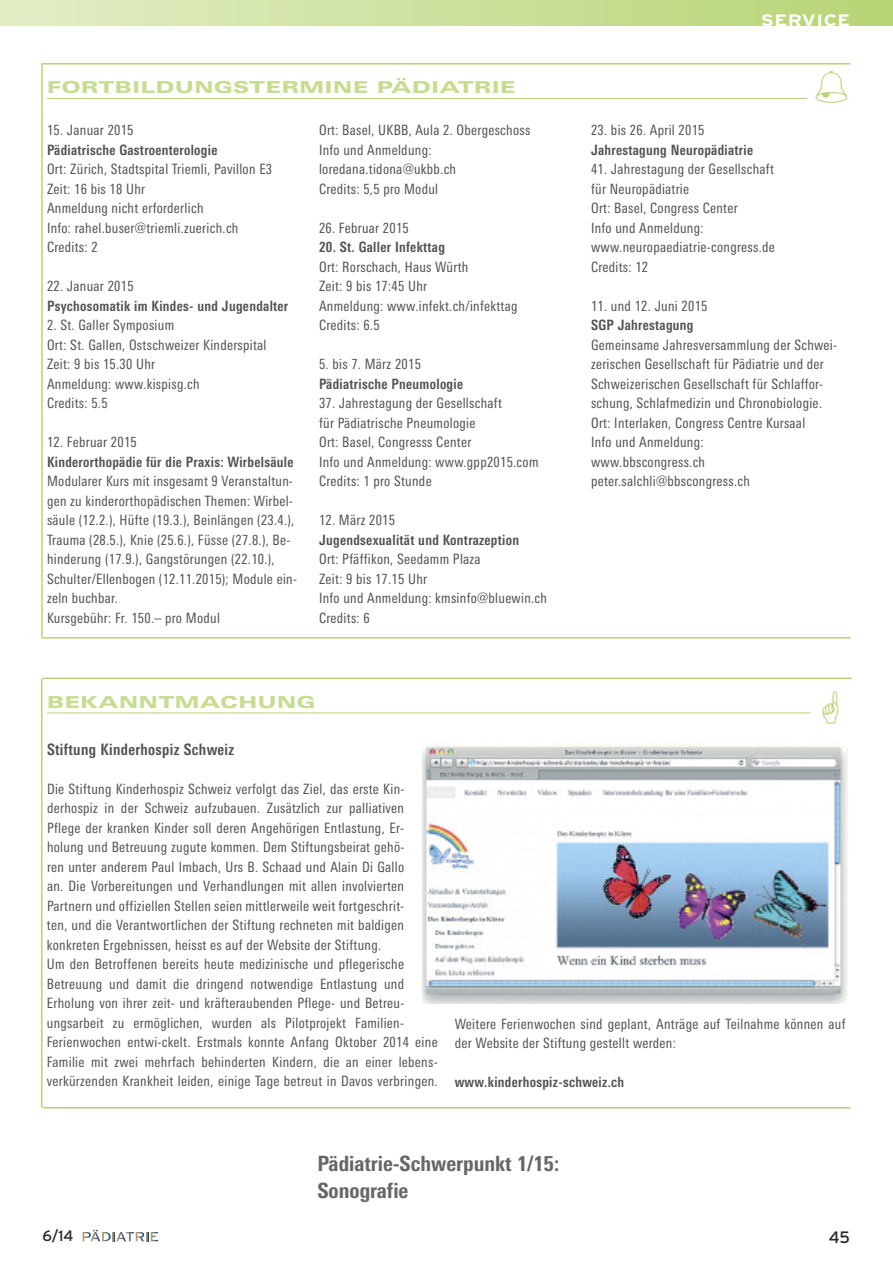
<style>
.page{position:relative;width:893px;height:1263px;background:#fff}
.page>*{position:absolute;margin:0;border:0;box-sizing:border-box;transform-origin:0 0}
.t1{font:800 condensed 21px/27px "Linotype Univers";color:#686768}
.t2{font:800 16.5px "Linotype Univers Extd";letter-spacing:.035em;color:#c6dc90;scale:1.2 1}
.t3{font:700 16.5px "Interstate";letter-spacing:.025em;color:#fff;scale:1.2 1}
.t4{font:16.5px "Interstate";color:#272627}
.t5{font:700 condensed 15.75px "Linotype Univers";letter-spacing:.025em;color:#525152}
.t6{font:15px "Interstate";color:#272627}
.t7{font:condensed 14.25px/19.5px "Linotype Univers";letter-spacing:.02em;color:#525152}
.t8{font:700 condensed 14.25px "Linotype Univers";letter-spacing:.025em;color:#525152}
</style>
<div class="page">
<div style="left:0;top:0;width:893px;height:26px;background:linear-gradient(to right,#e2edc7,#b8d475)"></div>
<svg style="left:83px;top:1230px;width:75px;height:11px"></svg>
<hr style="left:41px;top:63px;width:809px;height:2px;background:#b7d374">
<hr style="left:41px;top:64px;width:2px;height:574px;background:#b7d374">
<hr style="left:43px;top:637px;width:807px;height:1px;background:#b7d374">
<hr style="left:47px;top:98px;width:799px;height:1px;background:#b7d374">
<hr style="left:43px;top:678px;width:809px;height:1px;background:#b7d374">
<hr style="left:41px;top:679px;width:2px;height:428px;background:#b7d374">
<hr style="left:43px;top:1107px;width:807px;height:1px;background:#b7d374">
<hr style="left:47px;top:712px;width:799px;height:1px;background:#b7d374">
<div style="left:811px;top:690px;width:39px;height:42px;background:#fff"></div>
<div style="left:807px;top:69px;width:43px;height:45px;background:#fff"></div>
<img style="left:422px;top:741px;width:425px;height:263px">
<p class="t2" style="left:47px;top:82px;width:392px">FORTBILDUNGSTERMINE PÄDIATRIE</p>
<p class="t7" style="left:47px;top:122px;width:88px">15. Januar 2015</p>
<p class="t8" style="left:47px;top:145px;width:172px">Pädiatrische Gastroenterologie</p>
<p class="t7" style="left:47px;top:161px;width:227px">Ort: Zürich, Stadtspital Triemli, Pavillon E3<br>Zeit: 16 bis 18 Uhr<br>Anmeldung nicht erforderlich<br>Info: rahel.buser@triemli.zuerich.ch<br>Credits: 2</p>
<p class="t7" style="left:47px;top:278px;width:88px">22. Januar 2015</p>
<p class="t8" style="left:47px;top:301px;width:243px">Psychosomatik im Kindes- und Jugendalter</p>
<p class="t7" style="left:47px;top:317px;width:221px">2. St. Galler Symposium<br>Ort: St. Gallen, Ostschweizer Kinderspital<br>Zeit: 9 bis 15.30 Uhr<br>Anmeldung: www.kispisg.ch<br>Credits: 5.5</p>
<p class="t7" style="left:47px;top:434px;width:91px">12. Februar 2015</p>
<p class="t8" style="left:47px;top:457px;width:248px">Kinderorthopädie für die Praxis: Wirbelsäule</p>
<p class="t7" style="left:47px;top:473px;width:252px">Modularer Kurs mit insgesamt 9 Veranstaltun&shy;gen zu kinderorthopädischen Themen: Wirbel&shy;säule (12.2.), Hüfte (19.3.), Beinlängen (23.4.), Trauma (28.5.), Knie (25.6.), Füsse (27.8.), Be&shy;hinderung (17.9.), Gangstörungen (22.10.), Schulter/Ellenbogen (12.11.2015); Module ein&shy;zeln buchbar.<br>Kursgebühr: Fr. 150.– pro Modul</p>
<p class="t7" style="left:319px;top:122px;width:213px">Ort: Basel, UKBB, Aula 2. Obergeschoss<br>Info und Anmeldung: loredana.tidona@ukbb.ch<br>Credits: 5,5 pro Modul</p>
<p class="t7" style="left:319px;top:219px;width:91px">26. Februar 2015</p>
<p class="t8" style="left:319px;top:242px;width:127px">20. St. Galler Infekttag</p>
<p class="t7" style="left:319px;top:258px;width:200px">Ort: Rorschach, Haus Würth<br>Zeit: 9 bis 17:45 Uhr<br>Anmeldung: www.infekt.ch/infekttag<br>Credits: 6.5</p>
<p class="t7" style="left:319px;top:356px;width:103px">5. bis 7. März 2015</p>
<p class="t8" style="left:319px;top:379px;width:146px">Pädiatrische Pneumologie</p>
<p class="t7" style="left:319px;top:395px;width:221px">37. Jahrestagung der Gesellschaft<br>für Pädiatrische Pneumologie<br>Ort: Basel, Congresss Center<br>Info und Anmeldung: www.gpp2015.com<br>Credits: 1 pro Stunde</p>
<p class="t7" style="left:319px;top:512px;width:78px">12. März 2015</p>
<p class="t8" style="left:319px;top:535px;width:202px">Jugendsexualität und Kontrazeption</p>
<p class="t7" style="left:319px;top:551px;width:230px">Ort: Pfäffikon, Seedamm Plaza<br>Zeit: 9 bis 17.15 Uhr<br>Info und Anmeldung: kmsinfo@bluewin.ch<br>Credits: 6</p>
<p class="t2" style="left:47px;top:696px;width:225px">BEKANNTMACHUNG</p>
<p class="t3" style="left:761px;top:11px;width:76px">SERVICE</p>
<p class="t7" style="left:591px;top:122px;width:115px">23. bis 26. April 2015</p>
<p class="t8" style="left:591px;top:145px;width:164px">Jahrestagung Neuropädiatrie</p>
<p class="t7" style="left:591px;top:161px;width:185px">41. Jahrestagung der Gesellschaft für Neuropädiatrie<br>Ort: Basel, Congress Center<br>Info und Anmeldung: www.neuropaediatrie-congress.de<br>Credits: 12</p>
<p class="t7" style="left:591px;top:297px;width:118px">11. und 12. Juni 2015</p>
<p class="t8" style="left:591px;top:320px;width:104px">SGP Jahrestagung</p>
<p class="t7" style="left:591px;top:336px;width:248px">Gemeinsame Jahresversammlung der Schwei&shy;zerischen Gesellschaft für Pädiatrie und der Schweizerischen Gesellschaft für Schlaffor&shy;schung, Schlafmedizin und Chronobiologie.<br>Ort: Interlaken, Congress Centre Kursaal<br>Info und Anmeldung:<br>www.bbscongress.ch peter.salchli@bbscongress.ch</p>
<p class="t5" style="left:47px;top:743px;width:189px">Stiftung Kinderhospiz Schweiz</p>
<p class="t7" style="left:47px;top:780px;width:392px">Die Stiftung Kinderhospiz Schweiz verfolgt das Ziel, das erste Kin&shy;derhospiz in der Schweiz aufzubauen. Zusätzlich zur palliativen Pflege der kranken Kinder soll deren Angehörigen Entlastung, Er&shy;holung und Betreuung zugute kommen. Dem Stiftungsbeirat gehö-<br>ren unter anderem Paul Imbach, Urs B. Schaad und Alain Di Gallo<br>an. Die Vorbereitungen und Verhandlungen mit allen involvierten Partnern und offiziellen Stellen seien mittlerweile weit fortgeschrit-<br>ten, und die Verantwortlichen der Stiftung rechneten mit baldigen konkreten Ergebnissen, heisst es auf der Website der Stiftung.<br>Um den Betroffenen bereits heute medizinische und pflegerische Betreuung und damit die dringend notwendige Entlastung und Erholung von ihrer zeit- und kräfteraubenden Pflege- und Betreu&shy;ungsarbeit zu ermöglichen, wurden als Pilotprojekt Familien-Ferienwochen entwi-ckelt. Erstmals konnte Anfang Oktober 2014 eine Familie mit zwei mehrfach behinderten Kindern, die an einer lebens&shy;verkürzenden Krankheit leiden, einige Tage betreut in Davos verbringen.</p>
<p class="t7" style="left:455px;top:1015px;width:392px">Weitere Ferienwochen sind geplant, Anträge auf Teilnahme können auf der Website der Stiftung gestellt werden:</p>
<p class="t8" style="left:455px;top:1077px;width:171px">www.kinderhospiz-schweiz.ch</p>
<h1 class="t1" style="left:317px;top:1152px;width:243px">Pädiatrie-Schwerpunkt 1/15:<br>Sonografie</h1>
<p class="t6" style="left:43px;top:1227px;width:33px">6/14</p>
<p class="t4" style="left:829px;top:1227px;width:23px">45</p>
</div>
